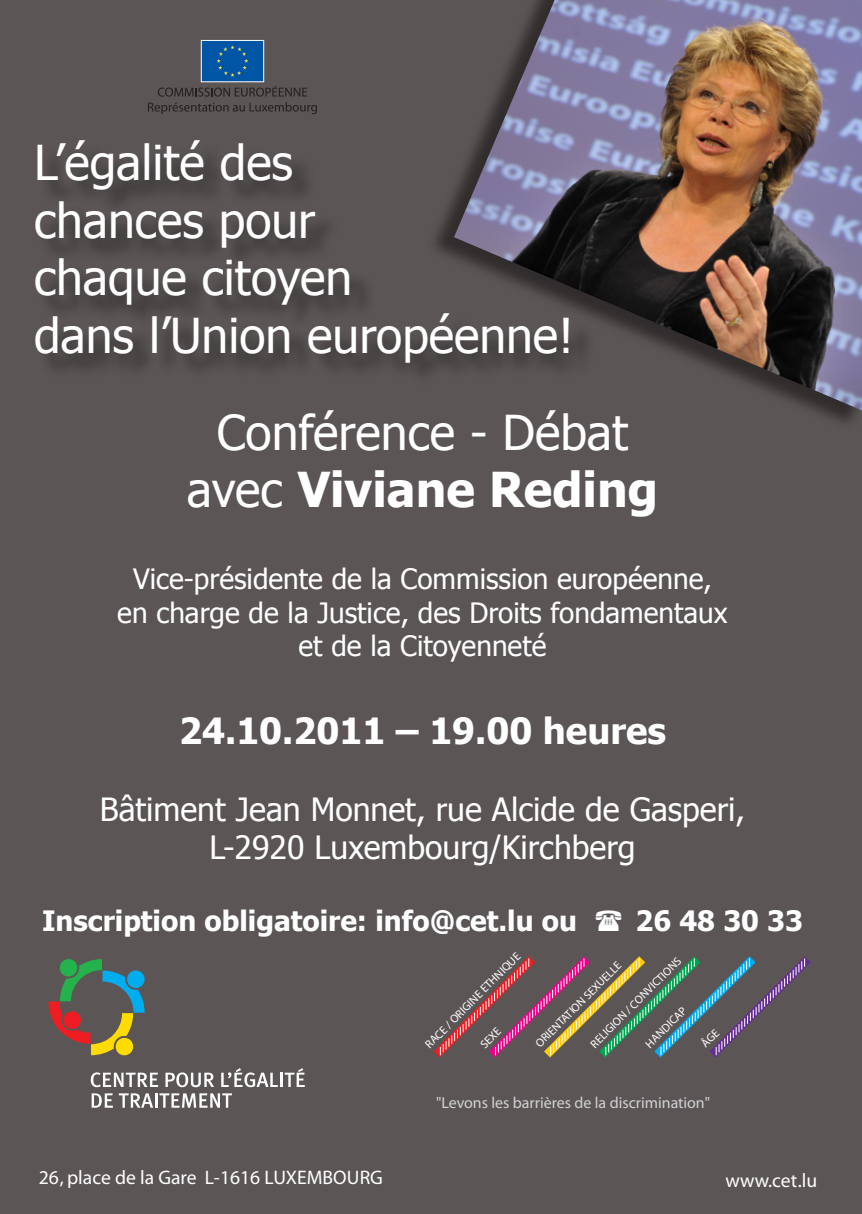
<style>
.page{position:relative;width:862px;height:1214px;background:#fff}
.page>*{position:absolute;margin:0;border:0;box-sizing:border-box;transform-origin:0 0}
.t1{font:48px/57.6px "Tahoma";color:#fff;text-align:center}
.t2{font:700 36px "Tahoma";color:#fff}
.t3{font:32px/38.4px "Tahoma";color:#fff;text-align:center}
.t4{font:28px/33.6px "Tahoma";color:#fff;text-align:center}
.t5{font:700 28px "Tahoma";color:#fff}
.t6{font:19.6px "The Sans";color:#fff}
.t7{font:300 16px "The Sans";color:#d1d2d4}
.t8{font:300 11.6px "The Sans";color:#fff}
.s1{font-weight:700}
.s2{font-family:"The Sans Caps"}
</style>
<div class="page">
<div style="left:0;top:0;width:862px;height:1213px;background:#5b5655"></div>
<svg style="left:92px;top:1093px;width:21px;height:14px"></svg>
<svg style="left:119px;top:1093px;width:113px;height:14px"></svg>
<svg style="left:91px;top:1072px;width:67px;height:15px"></svg>
<svg style="left:165px;top:1072px;width:49px;height:15px"></svg>
<svg style="left:221px;top:1068px;width:84px;height:19px"></svg>
<svg style="left:48px;top:959px;width:97px;height:97px"></svg>
<img style="left:476px;top:0;width:386px;height:410px">
<div style="left:39px;top:143px;width:555px;height:244px;background:#231f20;opacity:.75"></div>
<div style="left:201px;top:40px;width:63px;height:42px;background:#0155a5"></div>
<div style="left:201px;top:40px;width:63px;height:42px;border:1px solid #fff"></div>
<svg style="left:217px;top:45px;width:31px;height:32px"></svg>
<svg style="left:148px;top:86px;width:169px;height:28px"></svg>
<svg style="left:434px;top:956px;width:376px;height:101px"></svg>
<h1 class="t1" style="left:34px;top:132px;width:542px;text-align:left">L’égalité des<br>chances pour<br>chaque citoyen<br>dans l’Union européenne!</h1>
<h1 class="t1" style="left:187px;top:402px;width:472px">Conférence - Débat avec <span class="s1">Viviane Reding</span></h1>
<p class="t4" style="left:117px;top:561px;width:612px">Vice-présidente de la Commission européenne, en charge de la Justice, des Droits fondamentaux et de la Citoyenneté</p>
<p class="t2" style="left:179px;top:707px;width:488px">24.10.2011 – 19.00 heures</p>
<p class="t3" style="left:100px;top:788px;width:647px">Bâtiment Jean Monnet, rue Alcide de Gasperi,<br>L-2920 Luxembourg/Kirchberg</p>
<p class="t5" style="left:42px;top:902px;width:536px">Inscription obligatoire: info@cet.lu ou</p>
<p class="t5" style="left:635px;top:902px;width:169px">26 48 30 33</p>
<p class="t8" style="left:422px;top:1040px;width:131px;rotate:-45deg">RACE / ORIGINE ETHNIQUE</p>
<p class="t8" style="left:477px;top:1040px;width:25px;rotate:-45deg">SEXE</p>
<p class="t8" style="left:587px;top:1040px;width:124px;rotate:-45deg">RELIGION / CONVICTIONS</p>
<p class="t8" style="left:532px;top:1040px;width:118px;rotate:-45deg">ORIENTATION SEXUELLE</p>
<p class="t8" style="left:642px;top:1040px;width:54px;rotate:-45deg">HANDICAP</p>
<p class="t7" style="left:436px;top:1092px;width:275px">"Levons les barrières de la discrimination"</p>
<p class="t6" style="left:39px;top:1165px;width:346px"><span class="s2">26</span>, place de la Gare L-1616 LUXEMBOURG</p>
<p class="t6" style="left:725px;top:1167px;width:93px">www.cet.lu</p>
</div>
